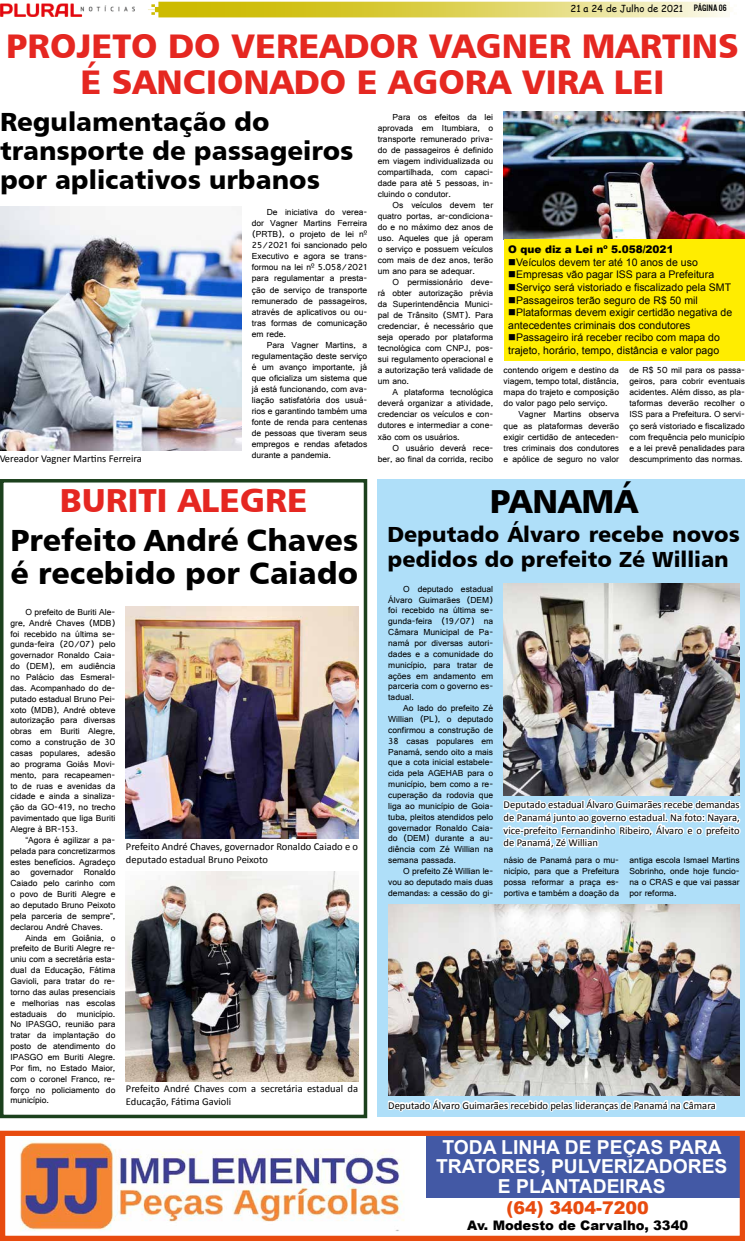
<style>
.page{position:relative;width:745px;height:1241px;background:#fff}
.page>*{position:absolute;margin:0;border:0;box-sizing:border-box;transform-origin:0 0}
.t1{font:34.12px/36.8px "Humanist 777 BT Black B";color:#e52721;text-align:center}
.t2{font:33.25px "Humanist 777 BT Black B";color:#e52721}
.t3{font:33.25px "Humanist 777 BT Black B";color:#000}
.t4{font:30.62px/33.2px "Humanist 777 BT Black B";color:#000}
.t5{font:26.25px/28.9px "Humanist 777 BT Black B";color:#000}
.t6{font:21.88px/24.5px "Humanist 777 BT Black B";color:#000}
.t7{font:700 19.25px/19.2px "Arial";color:#fff;text-align:center}
.t8{font:900 17.5px "Arial";color:#e84b0f}
.t9{font:900 13.12px "Arial";color:#000}
.t10{font:10.5px/12.6px "Calibri";color:#000}
.t11{font:10.5px/12.6px "Arial";color:#000}
.t12{font:900 10.5px "Arial";color:#000}
.t13{font:9.62px "Comic Sans MS";color:#000}
.t14{font:9.19px/10.8px "Gautami";color:#000;text-align:justify}
.s1{font-family:"U.S.101"}
</style>
<div class="page">
<svg style="left:148px;top:2px;width:582px;height:15px;background:#ded35d"></svg>
<img style="left:0;top:3px;width:135px;height:14px">
<div style="left:425px;top:1135px;width:314px;height:62px;background:#4359a5"></div>
<div style="left:0;top:1130px;width:744px;height:110px;border:5px solid #e84b0f"></div>
<img style="left:20px;top:1140px;width:384px;height:90px">
<img style="left:0;top:207px;width:242px;height:244px">
<img style="left:503px;top:111px;width:241px;height:128px">
<svg style="left:0;top:439px;width:144px;height:12px;background:#beb9be"></svg>
<div style="left:503px;top:239px;width:241px;height:121px;background:#ffed00"></div>
<div style="left:0;top:479px;width:367px;height:638px;border:4px solid #1c411d"></div>
<img style="left:126px;top:606px;width:232px;height:222px">
<img style="left:126px;top:871px;width:232px;height:199px">
<img style="left:125px;top:828px;width:234px;height:11px">
<svg style="left:123px;top:1070px;width:237px;height:49px"></svg>
<div style="left:377px;top:479px;width:367px;height:637px;background:#afdff9"></div>
<img style="left:388px;top:904px;width:351px;height:190px">
<svg style="left:385px;top:1086px;width:332px;height:31px"></svg>
<img style="left:503px;top:583px;width:236px;height:203px">
<svg style="left:502px;top:786px;width:239px;height:63px"></svg>
<p class="t13" style="left:570px;top:2px;width:158px">21 a 24 de Julho de 2021 <span class="s1">PÁGINa 06</span></p>
<h1 class="t1" style="left:6px;top:26px;width:733px">PROJETO DO VEREADOR VAGNER MARTINS<br>É SANCIONADO E AGORA VIRA LEI</h1>
<h3 class="t5" style="left:0;top:107px;width:355px">Regulamentação do transporte de passageiros por aplicativos urbanos</h3>
<p class="t14" style="left:377px;top:111px;width:117px;text-indent:15px">Para os efeitos da lei aprovada em Itumbiara, o transporte remunerado priva&shy;do de passageiros é definido em viagem individualizada ou compartilhada, com capaci&shy;dade para até 5 pessoas, in&shy;cluindo o condutor.</p>
<p class="t14" style="left:377px;top:199px;width:117px;text-indent:15px">Os veículos devem ter quatro portas, ar-condiciona&shy;do e no máximo dez anos de uso. Aqueles que já operam o serviço e possuem veículos com mais de dez anos, terão um ano para se adequar.</p>
<p class="t14" style="left:377px;top:276px;width:117px;text-indent:15px">O permissionário deve&shy;rá obter autorização prévia da Superintendência Munici&shy;pal de Trânsito (SMT). Para credenciar, é necessário que seja operado por plataforma tecnológica com CNPJ, pos&shy;sui regulamento operacional e a autorização terá validade de um ano.</p>
<p class="t14" style="left:377px;top:386px;width:117px;text-indent:15px">A plataforma tecnológica deverá organizar a atividade, credenciar os veículos e con&shy;dutores e intermediar a cone&shy;xão com os usuários.</p>
<p class="t14" style="left:392px;top:442px;width:102px">O usuário deverá rece-</p>
<p class="t14" style="left:252px;top:206px;width:117px;text-indent:15px">De iniciativa do verea&shy;dor Vagner Martins Ferreira (PRTB), o projeto de lei nº 25/2021 foi sancionado pelo Executivo e agora se trans&shy;formou na lei nº 5.058/2021 para regulamentar a presta&shy;ção de serviço de transporte remunerado de passageiros, através de aplicativos ou ou&shy;tras formas de comunicação em rede.</p>
<p class="t14" style="left:252px;top:339px;width:117px;text-indent:15px">Para Vagner Martins, a regulamentação deste serviço é um avanço importante, já que oficializa um sistema que já está funcionando, com ava&shy;liação satisfatória dos usuá&shy;rios e garantindo também uma fonte de renda para centenas de pessoas que tiveram seus empregos e rendas afetados durante a pandemia.</p>
<p class="t10" style="left:-1px;top:452px;width:144px">Vereador Vagner Martins Ferreira</p>
<p class="t14" style="left:377px;top:453px;width:117px">ber, ao final da corrida, recibo</p>
<p class="t12" style="left:508px;top:242px;width:167px">O que diz a Lei nº 5.058/2021</p>
<p class="t11" style="left:508px;top:256px;width:191px">■Veículos devem ter até 10 anos de uso</p>
<p class="t11" style="left:508px;top:268px;width:207px">■Empresas vão pagar ISS para a Prefeitura</p>
<p class="t11" style="left:508px;top:281px;width:224px">■Serviço será vistoriado e fiscalizado pela SMT</p>
<p class="t11" style="left:508px;top:294px;width:191px">■Passageiros terão seguro de R$ 50 mil</p>
<p class="t11" style="left:508px;top:306px;width:225px">■Plataformas devem exigir certidão negativa de antecedentes criminais dos condutores</p>
<p class="t11" style="left:508px;top:331px;width:213px">■Passageiro irá receber recibo com mapa do trajeto, horário, tempo, distância e valor pago</p>
<p class="t14" style="left:503px;top:364px;width:117px">contendo origem e destino da viagem, tempo total, distância, mapa do trajeto e composição do valor pago pelo serviço.</p>
<p class="t14" style="left:503px;top:409px;width:117px;text-indent:15px">Vagner Martins observa que as plataformas deverão exigir certidão de anteceden&shy;tres criminais dos condutores e apólice de seguro no valor</p>
<p class="t14" style="left:629px;top:364px;width:117px">de R$ 50 mil para os passa&shy;geiros, para cobrir eventuais acidentes. Além disso, as pla&shy;taformas deverão recolher o ISS para a Prefeitura. O servi&shy;ço será vistoriado e fiscalizado com frequência pelo município e a lei prevê penalidades para descumprimento das normas.</p>
<h2 class="t2" style="left:60px;top:479px;width:249px">BURITI ALEGRE</h2>
<h3 class="t4" style="left:10px;top:522px;width:349px">Prefeito André Chaves é recebido por Caiado</h3>
<p class="t14" style="left:10px;top:606px;width:106px;text-indent:15px">O prefeito de Buriti Ale&shy;gre, André Chaves (MDB) foi recebido na última se&shy;gunda-feira (20/07) pelo governador Ronaldo Caia&shy;do (DEM), em audiência no Palácio das Esmeral&shy;das. Acompanhado do de&shy;putado estadual Bruno Pei&shy;xoto (MDB), André obteve autorização para diversas obras em Buriti Alegre, como a construção de 30 casas populares, adesão ao programa Goiás Movi&shy;mento, para recapeamen&shy;to de ruas e avenidas da cidade e ainda a sinaliza&shy;ção da GO-419, no trecho pavimentado que liga Buriti Alegre à BR-153.</p>
<p class="t14" style="left:10px;top:834px;width:106px;text-indent:15px">“Agora é agilizar a pa&shy;pelada para concretizarmos estes benefícios. Agradeço ao governador Ronaldo Caiado pelo carinho com o povo de Buriti Alegre e ao deputado Bruno Peixoto pela parceria de sempre”, declarou André Chaves.</p>
<p class="t14" style="left:10px;top:931px;width:106px;text-indent:15px">Ainda em Goiânia, o prefeito de Buriti Alegre re&shy;uniu com a secretária esta&shy;dual da Educação, Fátima Gavioli, para tratar do re&shy;torno das aulas presenciais e melhorias nas escolas estaduais do município.<br>No IPASGO, reunião para tratar da implantação do posto de atendimento do IPASGO em Buriti Alegre.<br>Por fim, no Estado Maior, com o coronel Franco, re&shy;forço no policiamento do município.</p>
<p class="t10" style="left:126px;top:840px;width:233px">Prefeito André Chaves, governador Ronaldo Caiado e o deputado estadual Bruno Peixoto</p>
<p class="t10" style="left:126px;top:1082px;width:233px">Prefeito André Chaves com a secretária estadual da<br>Educação, Fátima Gavioli</p>
<h2 class="t3" style="left:489px;top:480px;width:149px">PANAMÁ</h2>
<h3 class="t6" style="left:387px;top:522px;width:353px">Deputado Álvaro recebe novos pedidos do prefeito Zé Willian</h3>
<p class="t14" style="left:388px;top:583px;width:106px;text-indent:15px">O deputado estadual Álvaro Guimarães (DEM) foi recebido na última se&shy;gunda-feira (19/07) na Câmara Municipal de Pa&shy;namá por diversas autori&shy;dades e a comunidade do município, para tratar de ações em andamento em parceria com o governo es&shy;tadual.</p>
<p class="t14" style="left:388px;top:702px;width:106px;text-indent:15px">Ao lado do prefeito Zé Willian (PL), o deputado confirmou a construção de 38 casas populares em Panamá, sendo oito a mais que a cota inicial estabele&shy;cida pela AGEHAB para o município, bem como a re&shy;cuperação da rodovia que liga ao município de Goia&shy;tuba, pleitos atendidos pelo governador Ronaldo Caia&shy;do (DEM) durante a au&shy;diência com Zé Willian na semana passada.</p>
<p class="t14" style="left:388px;top:865px;width:106px;text-indent:15px">O prefeito Zé Willian le&shy;vou ao deputado mais duas demandas: a cessão do gi-</p>
<p class="t10" style="left:503px;top:798px;width:237px;text-align:justify">Deputado estadual Álvaro Guimarães recebe demandas de Panamá junto ao governo estadual. Na foto: Nayara, vice-prefeito Fernandinho Ribeiro, Álvaro e o prefeito de Panamá, Zé Willian</p>
<p class="t14" style="left:503px;top:854px;width:117px">násio de Panamá para o mu&shy;nicípio, para que a Prefeitura possa reformar a praça es&shy;portiva e também a doação da</p>
<p class="t14" style="left:629px;top:854px;width:112px">antiga escola Ismael Martins Sobrinho, onde hoje funcio&shy;na o CRAS e que vai passar por reforma.</p>
<p class="t10" style="left:388px;top:1098px;width:329px">Deputado Álvaro Guimarães recebido pelas lideranças de Panamá na Câmara</p>
<h3 class="t7" style="left:436px;top:1137px;width:292px">TODA LINHA DE PEÇAS PARA<br>TRATORES, PULVERIZADORES<br>E PLANTADEIRAS</h3>
<h3 class="t8" style="left:506px;top:1194px;width:143px">(64) 3404-7200</h3>
<h3 class="t9" style="left:467px;top:1215px;width:222px">Av. Modesto de Carvalho, 3340</h3>
</div>
